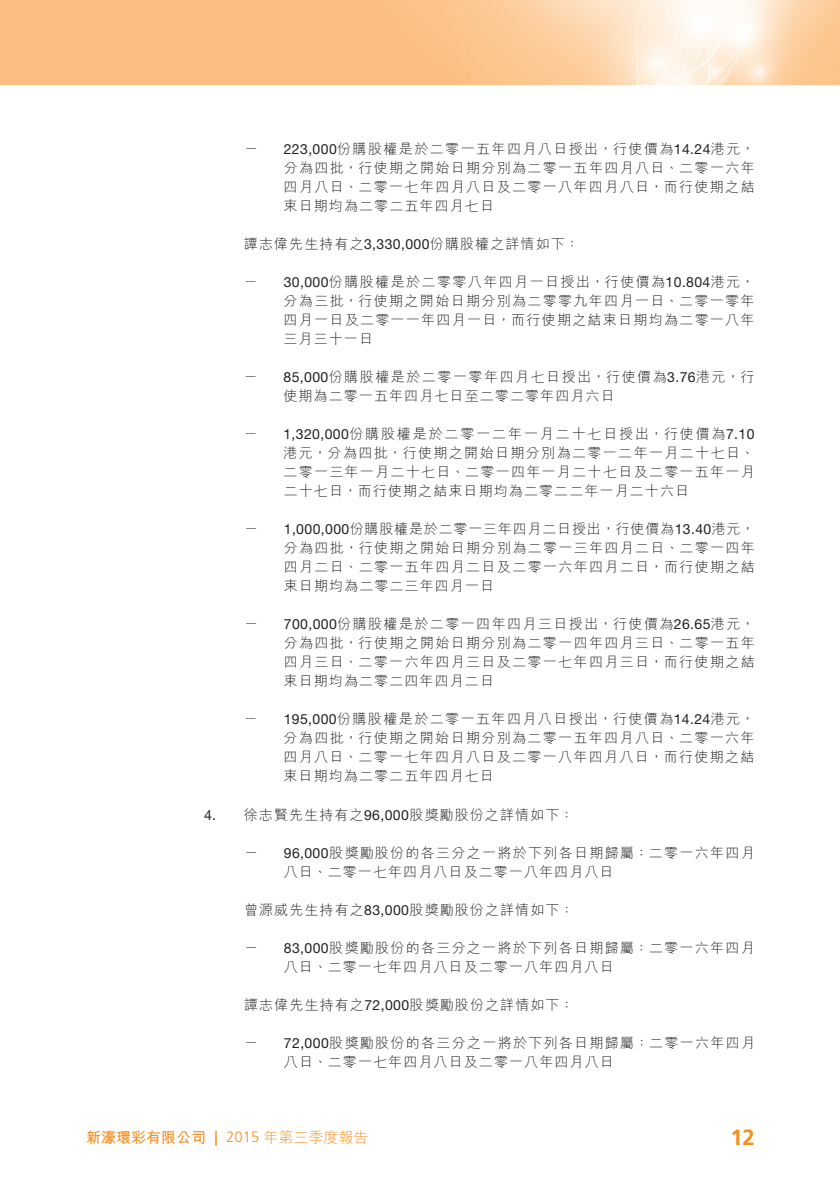
<style>
.page{position:relative;width:840px;height:1191px;background:#fff}
.page>*{position:absolute;margin:0;border:0;box-sizing:border-box;transform-origin:0 0}
.t1{font:700 22px "Frutiger LT Std";color:#f68e1e}
.t2{font:300 15px "M Hei HK";color:#f68e1e}
.t3{font:700 15px "M Hei HK";color:#f68e1e}
.t4{font:700 15px "Frutiger LT Std";color:#f68e1e}
.t5{font:300 14px/19px "M Hei HK";letter-spacing:.095em;color:#231f20;text-align:justify}
.t6{font:300 14px "M Hei HK";letter-spacing:.06em;color:#231f20}
.t7{font:300 14px "M Hei HK";letter-spacing:.135em;color:#231f20}
.t8{font:14px "Helvetica Neue LT Std";color:#231f20}
.s1{font-family:"Helvetica Neue LT Std";font-weight:400}
.s2{font-family:"Frutiger LT Std"}
</style>
<div class="page">
<p class="t8" style="left:204px;top:806px;width:14px">4.</p>
<p class="t5" style="left:244px;top:139px;width:15px">－</p>
<p class="t5" style="left:283px;top:139px;width:472px"><span class="s1">223,000</span>份購股權是於二零一五年四月八日授出，行使價為<span class="s1">14.24</span>港元，</p>
<p class="t5" style="left:283px;top:158px;width:472px">分為四批，行使期之開始日期分別為二零一五年四月八日、二零一六年四月八日、二零一七年四月八日及二零一八年四月八日，而行使期之結束日期均為二零二五年四月七日</p>
<p class="t5" style="left:244px;top:234px;width:336px">譚志偉先生持有之<span class="s1">3,330,000</span>份購股權之詳情如下：</p>
<p class="t5" style="left:283px;top:272px;width:472px"><span class="s1">30,000</span>份購股權是於二零零八年四月一日授出，行使價為<span class="s1">10.804</span>港元，</p>
<p class="t5" style="left:244px;top:272px;width:15px">－</p>
<p class="t5" style="left:243px;top:367px;width:15px">－</p>
<p class="t5" style="left:243px;top:424px;width:15px">－</p>
<p class="t5" style="left:244px;top:519px;width:15px">－</p>
<p class="t5" style="left:244px;top:614px;width:15px">－</p>
<p class="t5" style="left:244px;top:709px;width:15px">－</p>
<p class="t5" style="left:283px;top:291px;width:472px">分為三批，行使期之開始日期分別為二零零九年四月一日、二零一零年四月一日及二零一一年四月一日，而行使期之結束日期均為二零一八年三月三十一日</p>
<p class="t5" style="left:283px;top:367px;width:472px"><span class="s1">85,000</span>份購股權是於二零一零年四月七日授出，行使價為<span class="s1">3.76</span>港元，行</p>
<p class="t5" style="left:283px;top:386px;width:332px">使期為二零一五年四月七日至二零二零年四月六日</p>
<p class="t7" style="left:283px;top:424px;width:472px"><span class="s1">1,320,000</span>份購股權是於二零一二年一月二十七日授出，行使價為<span class="s1">7.10</span></p>
<p class="t5" style="left:283px;top:443px;width:472px">港元，分為四批，行使期之開始日期分別為二零一二年一月二十七日、二零一三年一月二十七日、二零一四年一月二十七日及二零一五年一月二十七日，而行使期之結束日期均為二零二二年一月二十六日</p>
<p class="t6" style="left:284px;top:519px;width:472px"><span class="s1">1,000,000</span>份購股權是於二零一三年四月二日授出，行使價為<span class="s1">13.40</span>港元，</p>
<p class="t5" style="left:283px;top:538px;width:472px">分為四批，行使期之開始日期分別為二零一三年四月二日、二零一四年四月二日、二零一五年四月二日及二零一六年四月二日，而行使期之結束日期均為二零二三年四月一日</p>
<p class="t5" style="left:284px;top:614px;width:472px"><span class="s1">700,000</span>份購股權是於二零一四年四月三日授出，行使價為<span class="s1">26.65</span>港元，</p>
<p class="t5" style="left:283px;top:633px;width:472px">分為四批，行使期之開始日期分別為二零一四年四月三日、二零一五年四月三日、二零一六年四月三日及二零一七年四月三日，而行使期之結束日期均為二零二四年四月二日</p>
<p class="t5" style="left:283px;top:709px;width:472px"><span class="s1">195,000</span>份購股權是於二零一五年四月八日授出，行使價為<span class="s1">14.24</span>港元，</p>
<p class="t5" style="left:283px;top:728px;width:472px">分為四批，行使期之開始日期分別為二零一五年四月八日、二零一六年四月八日、二零一七年四月八日及二零一八年四月八日，而行使期之結束日期均為二零二五年四月七日</p>
<p class="t5" style="left:244px;top:804px;width:331px">徐志賢先生持有之<span class="s1">96,000</span>股獎勵股份之詳情如下：</p>
<p class="t5" style="left:244px;top:842px;width:15px">－</p>
<p class="t5" style="left:284px;top:842px;width:472px"><span class="s1">96,000</span>股獎勵股份的各三分之一將於下列各日期歸屬：二零一六年四月</p>
<p class="t5" style="left:283px;top:861px;width:331px">八日、二零一七年四月八日及二零一八年四月八日</p>
<p class="t5" style="left:244px;top:899px;width:331px">曾源威先生持有之<span class="s1">83,000</span>股獎勵股份之詳情如下：</p>
<p class="t5" style="left:284px;top:937px;width:472px"><span class="s1">83,000</span>股獎勵股份的各三分之一將於下列各日期歸屬：二零一六年四月</p>
<p class="t5" style="left:244px;top:937px;width:15px">－</p>
<p class="t5" style="left:284px;top:956px;width:331px">八日、二零一七年四月八日及二零一八年四月八日</p>
<p class="t5" style="left:244px;top:994px;width:331px">譚志偉先生持有之<span class="s1">72,000</span>股獎勵股份之詳情如下：</p>
<p class="t5" style="left:284px;top:1032px;width:472px"><span class="s1">72,000</span>股獎勵股份的各三分之一將於下列各日期歸屬：二零一六年四月</p>
<p class="t5" style="left:244px;top:1032px;width:15px">－</p>
<p class="t5" style="left:284px;top:1051px;width:331px">八日、二零一七年四月八日及二零一八年四月八日</p>
<p class="t3" style="left:86px;top:1126px;width:121px">新濠環彩有限公司</p>
<p class="t4" style="left:214px;top:1127px;width:5px">|</p>
<p class="t2" style="left:226px;top:1126px;width:144px"><span class="s2">2015</span> 年第三季度報告</p>
<h1 class="t1" style="left:730px;top:1124px;width:26px">12</h1>
</div>
